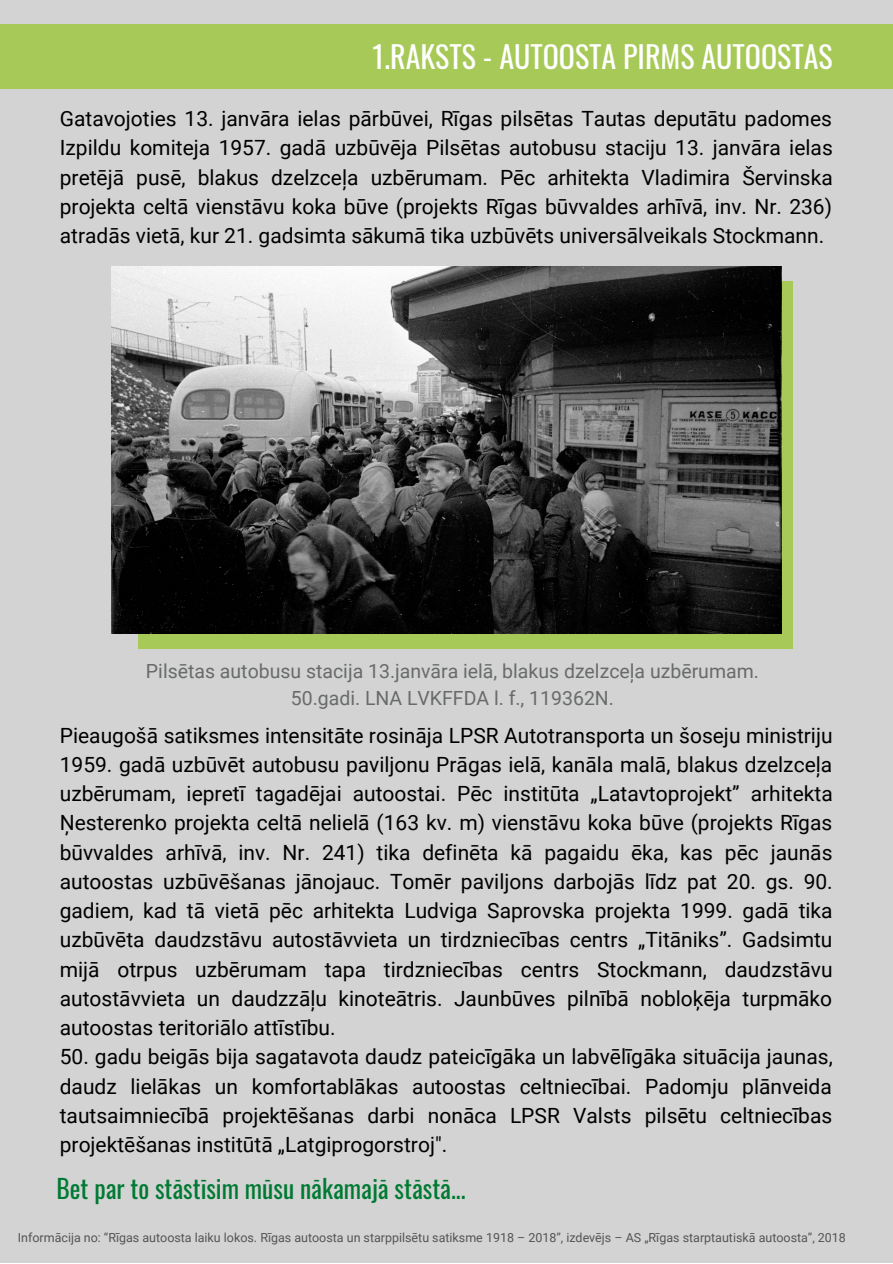
<style>
.page{position:relative;width:893px;height:1264px;background:#fff}
.page>*{position:absolute;margin:0;border:0;box-sizing:border-box;transform-origin:0 0}
.t1{font:30px "Oswald";color:#fff}
.t2{font:25.5px "Oswald";color:#007a33}
.t3{font:21px/29.2px "Roboto";color:#000;text-align:justify}
.t4{font:19.5px/27px "Roboto";color:#686a6b;text-align:center}
.t5{font:12.45px "Roboto";color:#545454}
</style>
<div class="page">
<div style="left:0;top:0;width:892px;height:1262px;background:#d3d3d3"></div>
<div style="left:0;top:24px;width:892px;height:65px;background:#a7c957"></div>
<div style="left:138px;top:281px;width:654px;height:367px;background:#a7c957"></div>
<img style="left:112px;top:267px;width:669px;height:366px">
<p class="t1" style="left:372px;top:33px;width:461px">1.RAKSTS - AUTOOSTA PIRMS AUTOOSTAS</p>
<p class="t3" style="left:60px;top:104px;width:774px">Gatavojoties 13. janvāra ielas pārbūvei, Rīgas pilsētas Tautas deputātu padomes Izpildu komiteja 1957. gadā uzbūvēja Pilsētas autobusu staciju 13. janvāra ielas pretējā pusē, blakus dzelzceļa uzbērumam. Pēc arhitekta Vladimira Šervinska projekta celtā vienstāvu koka būve (projekts Rīgas būvvaldes arhīvā, inv. Nr. 236) atradās vietā, kur 21. gadsimta sākumā tika uzbūvēts universālveikals Stockmann.</p>
<p class="t4" style="left:146px;top:658px;width:614px">Pilsētas autobusu stacija 13.janvāra ielā, blakus dzelzceļa uzbērumam.<br>50.gadi. LNA LVKFFDA l. f., 119362N.</p>
<p class="t3" style="left:60px;top:720px;width:774px">Pieaugošā satiksmes intensitāte rosināja LPSR Autotransporta un šoseju ministriju 1959. gadā uzbūvēt autobusu paviljonu Prāgas ielā, kanāla malā, blakus dzelzceļa uzbērumam, iepretī tagadējai autoostai. Pēc institūta „Latavtoprojekt” arhitekta Ņesterenko projekta celtā nelielā (163 kv. m) vienstāvu koka būve (projekts Rīgas būvvaldes arhīvā, inv. Nr. 241) tika definēta kā pagaidu ēka, kas pēc jaunās autoostas uzbūvēšanas jānojauc. Tomēr paviljons darbojās līdz pat 20. gs. 90. gadiem, kad tā vietā pēc arhitekta Ludviga Saprovska projekta 1999. gadā tika uzbūvēta daudzstāvu autostāvvieta un tirdzniecības centrs „Titāniks”. Gadsimtu mijā otrpus uzbērumam tapa tirdzniecības centrs Stockmann, daudzstāvu autostāvvieta un daudzzāļu kinoteātris. Jaunbūves pilnībā nobloķēja turpmāko autoostas teritoriālo attīstību.</p>
<p class="t3" style="left:60px;top:1042px;width:774px">50. gadu beigās bija sagatavota daudz pateicīgāka un labvēlīgāka situācija jaunas, daudz lielākas un komfortablākas autoostas celtniecībai. Padomju plānveida tautsaimniecībā projektēšanas darbi nonāca LPSR Valsts pilsētu celtniecības projektēšanas institūtā „Latgiprogorstroj".</p>
<p class="t2" style="left:57px;top:1168px;width:410px">Bet par to stāstīsim mūsu nākamajā stāstā...</p>
<p class="t5" style="left:18px;top:1230px;width:829px">Informācija no: “Rīgas autoosta laiku lokos. Rīgas autoosta un starppilsētu satiksme 1918 – 2018”, izdevējs – AS „Rīgas starptautiskā autoosta”, 2018</p>
</div>
